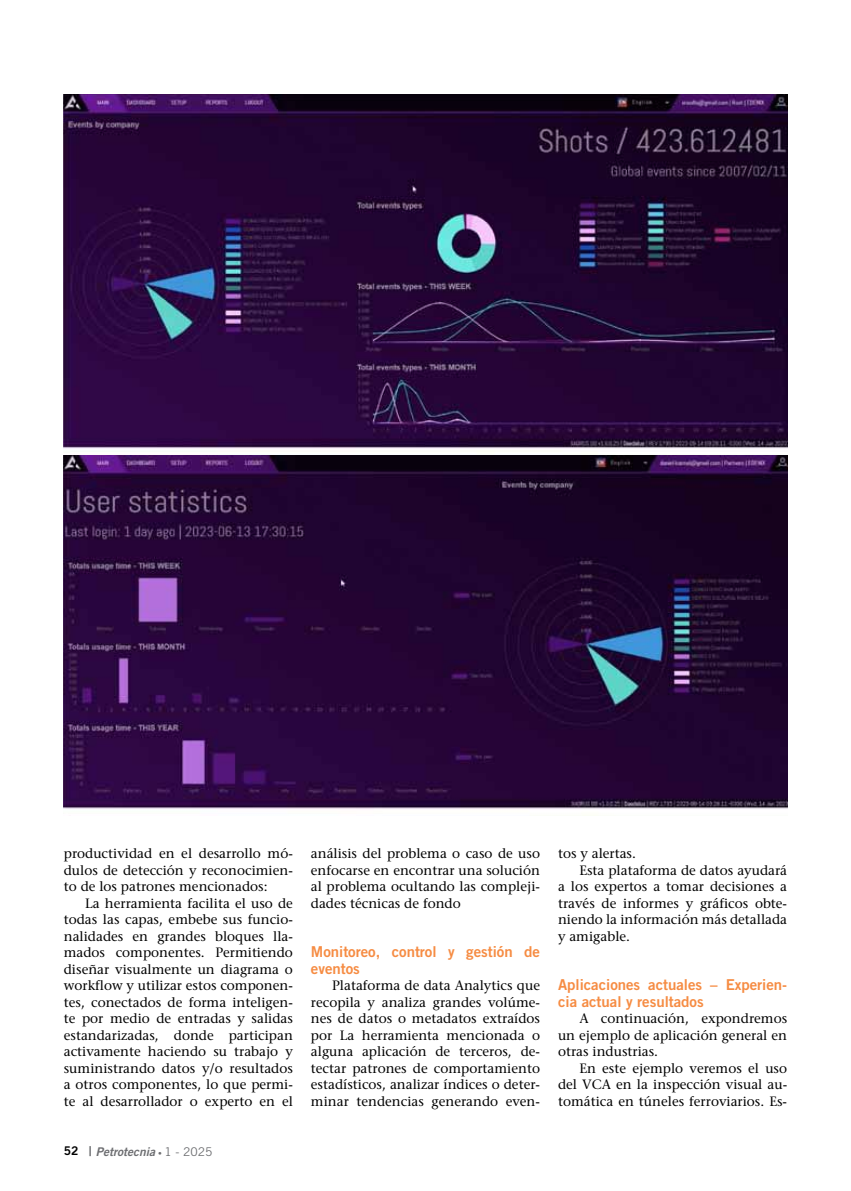
<style>
.page{position:relative;width:851px;height:1191px;background:#fff}
.page>*{position:absolute;margin:0;border:0;box-sizing:border-box;transform-origin:0 0}
.t1{font:15px/16.5px "Trade Gothic Bold Two";color:#f68c43}
.t2{font:13.5px/16.5px "Stone Serif";color:#000;text-align:justify}
.t3{font:italic 12px "Trade Gothic Bold Two";color:#6d6e71}
.s1{font-style:normal;color:#000}
.s2{font-style:normal;font-size:13.5px}
.s3{font-style:normal;font-size:7.5px}
.s4{font-family:"Trade Gothic";font-style:normal}
</style>
<div class="page">
<img style="left:64px;top:94px;width:723px;height:715px">
<p class="t2" style="left:64px;top:845px;width:230px">productividad en el desarrollo mó&shy;dulos de detección y reconocimien&shy;to de los patrones mencionados:</p>
<p class="t2" style="left:64px;top:894px;width:230px;text-indent:21px">La herramienta facilita el uso de todas las capas, embebe sus funcio&shy;nalidades en grandes bloques lla&shy;mados componentes. Permitiendo diseñar visualmente un diagrama o workflow y utilizar estos componen&shy;tes, conectados de forma inteligen&shy;te por medio de entradas y salidas estandarizadas, donde participan activamente haciendo su trabajo y suministrando datos y/o resultados a otros componentes, lo que permi&shy;te al desarrollador o experto en el</p>
<p class="t3" style="left:64px;top:1143px;width:150px"><span class="s1">52</span> <span class="s2">|</span> Petrotecnia <span class="s3">•</span> <span class="s4">1 - 2025</span></p>
<p class="t2" style="left:311px;top:845px;width:230px">análisis del problema o caso de uso enfocarse en encontrar una solución al problema ocultando las compleji&shy;dades técnicas de fondo</p>
<p class="t1" style="left:311px;top:943px;width:230px">Monitoreo, control y gestión de eventos</p>
<p class="t2" style="left:311px;top:977px;width:230px;text-indent:21px">Plataforma de data Analytics que recopila y analiza grandes volúme&shy;nes de datos o metadatos extraídos por La herramienta mencionada o alguna aplicación de terceros, de&shy;tectar patrones de comportamiento estadísticos, analizar índices o deter&shy;minar tendencias generando even-</p>
<p class="t2" style="left:558px;top:845px;width:79px">tos y alertas.</p>
<p class="t2" style="left:579px;top:861px;width:209px">Esta plataforma de datos ayudará</p>
<p class="t2" style="left:558px;top:878px;width:230px">a los expertos a tomar decisiones a</p>
<p class="t2" style="left:558px;top:894px;width:230px">través de informes y gráficos obte-</p>
<p class="t2" style="left:558px;top:911px;width:230px">niendo la información más detallada</p>
<p class="t2" style="left:558px;top:927px;width:73px">y amigable.</p>
<p class="t1" style="left:558px;top:976px;width:230px">Aplicaciones actuales – Experien&shy;cia actual y resultados</p>
<p class="t2" style="left:558px;top:1010px;width:230px;text-indent:21px">A continuación, expondremos un ejemplo de aplicación general en otras industrias.</p>
<p class="t2" style="left:558px;top:1059px;width:230px;text-indent:21px">En este ejemplo veremos el uso del VCA en la inspección visual au&shy;tomática en túneles ferroviarios. Es-</p>
</div>
